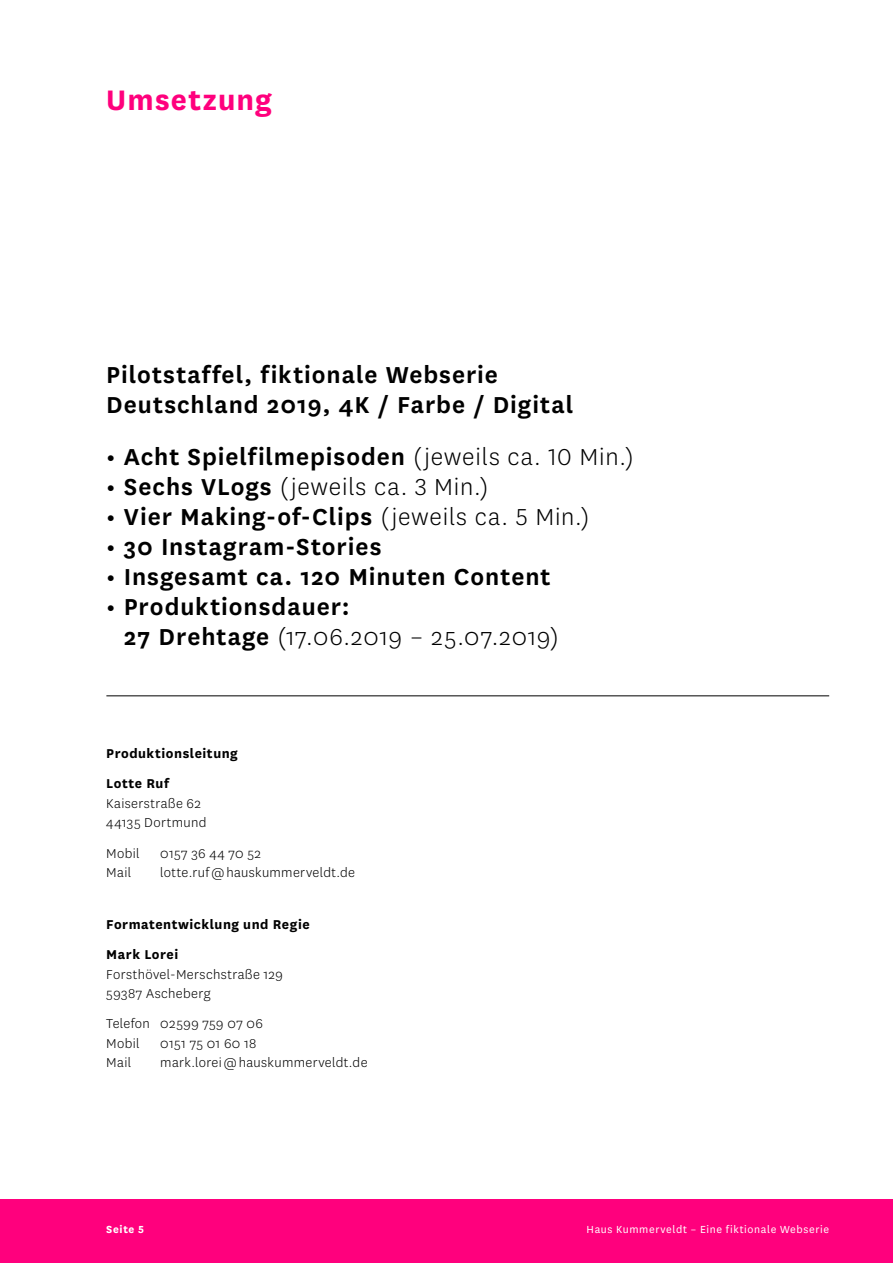
<style>
.page{position:relative;width:893px;height:1263px;background:#fff}
.page>*{position:absolute;margin:0;border:0;box-sizing:border-box;transform-origin:0 0}
.t1{font:700 33px "National";letter-spacing:.035em;color:#ff007d}
.t2{font:600 27px/30px "National";letter-spacing:.035em;color:#000}
.t3{font:300 27px "National";letter-spacing:.035em;color:#000}
.t4{font:300 15px/19.5px "National";letter-spacing:.025em;color:#000}
.t5{font:700 15px/30.2px "National";letter-spacing:.035em;color:#000}
.t6{font:12px "National";letter-spacing:.055em;color:#fff}
.t7{font:700 12px "National";letter-spacing:.05em;color:#fff}
.s1{font-weight:300}
.s2{font-weight:600}
</style>
<div class="page">
<div style="left:0;top:1199px;width:893px;height:64px;background:#ff007d"></div>
<hr style="left:106px;top:696px;width:723px;height:1px;background:#000">
<p class="t1" style="left:106px;top:76px;width:167px">Umsetzung</p>
<p class="t2" style="left:106px;top:358px;width:468px">Pilotstaffel, fiktionale Webserie<br>Deutschland 2019, 4K / Farbe / Digital</p>
<p class="t2" style="left:106px;top:440px;width:529px">• Acht Spielfilmepisoden <span class="s1">(jeweils ca. 10 Min.)</span></p>
<p class="t3" style="left:106px;top:470px;width:384px"><span class="s2">• Sechs VLogs</span> (jeweils ca. 3 Min.)</p>
<p class="t2" style="left:106px;top:500px;width:485px">• Vier Making-of-Clips <span class="s1">(jeweils ca. 5 Min.)</span></p>
<p class="t2" style="left:106px;top:530px;width:277px">• 30 Instagram-Stories</p>
<p class="t2" style="left:106px;top:560px;width:446px">• Insgesamt ca. 120 Minuten Content</p>
<p class="t2" style="left:124px;top:590px;width:436px;text-indent:-18px">• Produktionsdauer:<br>27 Drehtage <span class="s1">(17.06.2019 – 25.07.2019)</span></p>
<p class="t5" style="left:106px;top:737px;width:133px">Produktionsleitung<br>Lotte Ruf</p>
<p class="t4" style="left:106px;top:793px;width:102px">Kaiserstraße 62<br>44135 Dortmund</p>
<p class="t4" style="left:106px;top:843px;width:35px">Mobil</p>
<p class="t4" style="left:160px;top:843px;width:102px">0157 36 44 70 52</p>
<p class="t4" style="left:106px;top:862px;width:26px">Mail</p>
<p class="t4" style="left:160px;top:862px;width:196px">lotte.ruf @ hauskummerveldt.de</p>
<p class="t5" style="left:106px;top:908px;width:205px">Formatentwicklung und Regie<br>Mark Lorei</p>
<p class="t4" style="left:106px;top:964px;width:178px">Forsthövel-Merschstraße 129<br>59387 Ascheberg</p>
<p class="t4" style="left:106px;top:1013px;width:158px">Telefon 02599 759 07 06<br>Mobil</p>
<p class="t4" style="left:160px;top:1033px;width:98px">0151 75 01 60 18</p>
<p class="t4" style="left:106px;top:1052px;width:26px">Mail</p>
<p class="t4" style="left:160px;top:1052px;width:209px">mark.lorei @ hauskummerveldt.de</p>
<p class="t7" style="left:106px;top:1221px;width:39px">Seite 5</p>
<p class="t6" style="left:587px;top:1222px;width:244px">Haus Kummerveldt – Eine fiktionale Webserie</p>
</div>
